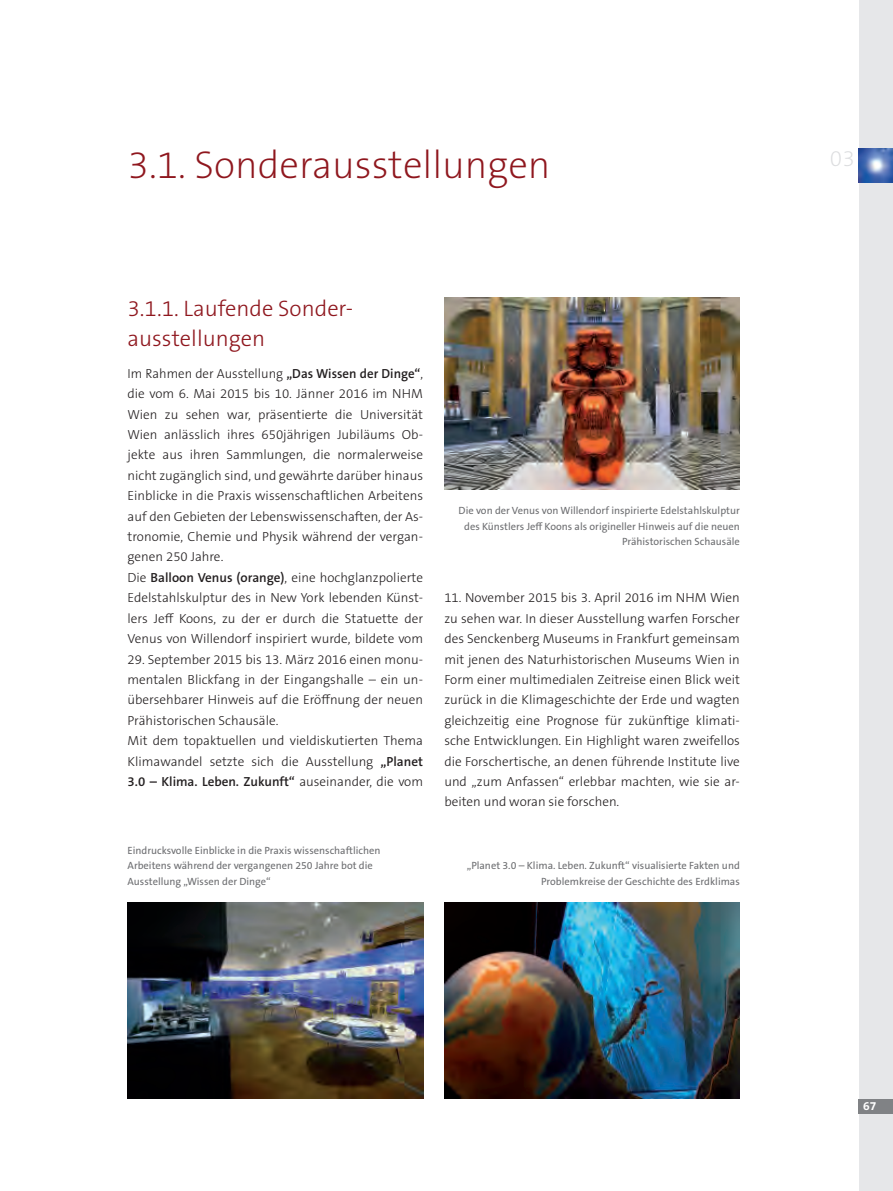
<style>
.page{position:relative;width:893px;height:1191px;background:#fff}
.page>*{position:absolute;margin:0;border:0;box-sizing:border-box;transform-origin:0 0}
.t1{font:200 39px "The Sans B W2";color:#8f171e}
.t2{font:300 22.5px/30px "The Sans B W3";color:#8f171e}
.t3{font:200 22.5px "The Sans B W2";color:#dcdddf}
.t4{font:300 13.2px/20.4px "The Sans B W3";color:#231f20}
.t5{font:600 13.2px "The Sans B W6";color:#231f20}
.t6{font:700 12px "The Sans B W7";color:#fff}
.t7{font:10.5px/15.8px "The Sans B W5 Plain";color:#6c6d70;text-align:right}
.s1{font-family:"The Sans B W6";font-weight:600}
.s2{font-family:"The Sans B W3";font-weight:300}
</style>
<div class="page">
<div style="left:859px;top:0;width:34px;height:1191px;background:#e6e7e9"></div>
<div style="left:859px;top:1098px;width:34px;height:15px;background:#808285"></div>
<img style="left:859px;top:149px;width:34px;height:34px">
<img style="left:128px;top:902px;width:295px;height:196px">
<img style="left:444px;top:902px;width:296px;height:196px">
<img style="left:444px;top:298px;width:296px;height:191px">
<h1 class="t1" style="left:128px;top:139px;width:424px">3.1. Sonderausstellungen</h1>
<h2 class="t2" style="left:128px;top:294px;width:225px">3.1.1. Laufende Sonder&shy;ausstellungen</h2>
<p class="t4" style="left:128px;top:363px;width:297px">Im Rahmen der Ausstellung <span class="s1">„Das Wissen der Dinge“</span>, die vom 6. Mai 2015 bis 10. Jänner 2016 im NHM Wien zu sehen war, präsentierte die Universität Wien anlässlich ihres 650jährigen Jubiläums Ob&shy;jekte aus ihren Sammlungen, die normalerweise nicht zugänglich sind, und gewährte darüber hinaus Einblicke in die Praxis wissenschaftlichen Arbeitens auf den Gebieten der Lebenswissenschaften, der As&shy;tronomie, Chemie und Physik während der vergan&shy;genen 250 Jahre.<br>Die <span class="s1">Balloon Venus (orange)</span>, eine hochglanzpolierte Edelstahlskulptur des in New York lebenden Künst&shy;lers Jeff Koons, zu der er durch die Statuette der Venus von Willendorf inspiriert wurde, bildete vom</p>
<p class="t4" style="left:128px;top:649px;width:297px">29. September 2015 bis 13. März 2016 einen monu&shy;mentalen Blickfang in der Eingangshalle – ein un&shy;übersehbarer Hinweis auf die Eröffnung der neuen Prähistorischen Schausäle.<br>Mit dem topaktuellen und vieldiskutierten Thema Klimawandel setzte sich die Ausstellung <span class="s1">„Planet</span></p>
<p class="t5" style="left:128px;top:773px;width:297px">3.0 – Klima. Leben. Zukunft“ <span class="s2">auseinander, die vom</span></p>
<p class="t7" style="left:128px;top:842px;width:254px;text-align:left">Eindrucksvolle Einblicke in die Praxis wissenschaftlichen<br>Arbeitens während der vergangenen 250 Jahre bot die<br>Ausstellung „Wissen der Dinge“</p>
<p class="t7" style="left:459px;top:502px;width:283px">Die von der Venus von Willendorf inspirierte Edelstahlskulptur des Künstlers Jeff Koons als origineller Hinweis auf die neuen<br>Prähistorischen Schausäle</p>
<p class="t4" style="left:444px;top:587px;width:297px;text-align:justify">11. November 2015 bis 3. April 2016 im NHM Wien zu sehen war. In dieser Ausstellung warfen Forscher des Senckenberg Museums in Frankfurt gemeinsam mit jenen des Naturhistorischen Museums Wien in Form einer multimedialen Zeitreise einen Blick weit zurück in die Klimageschichte der Erde und wagten gleichzeitig eine Prognose für zukünftige klimati&shy;sche Entwicklungen. Ein Highlight waren zweifellos die Forschertische, an denen führende Institute live und „zum Anfassen“ erlebbar machten, wie sie ar&shy;beiten und woran sie forschen.</p>
<p class="t7" style="left:467px;top:858px;width:275px">„Planet 3.0 – Klima. Leben. Zukunft“ visualisierte Fakten und<br>Problemkreise der Geschichte des Erdklimas</p>
<h2 class="t3" style="left:830px;top:143px;width:26px">03</h2>
<p class="t6" style="left:863px;top:1098px;width:15px">67</p>
</div>
